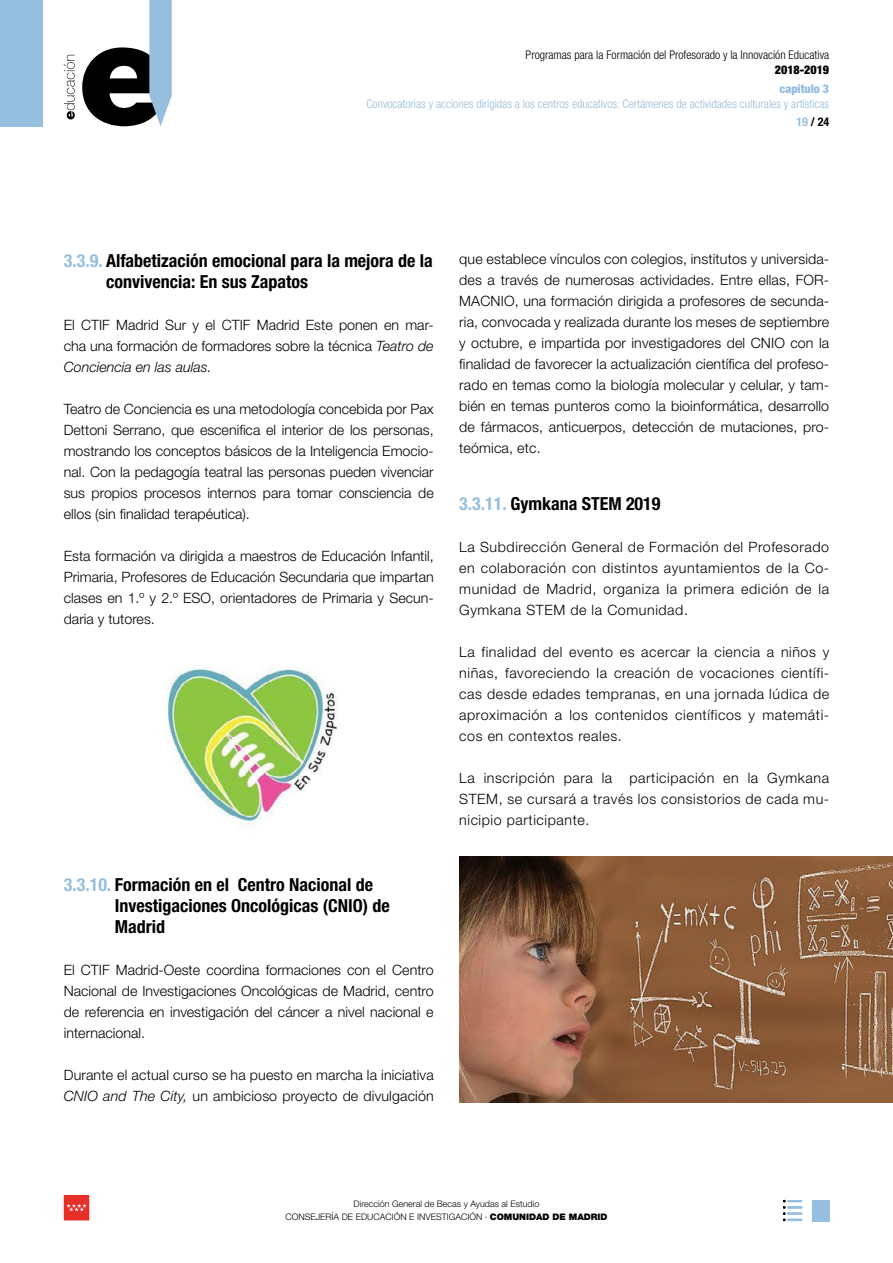
<style>
.page{position:relative;width:893px;height:1263px;background:#fff}
.page>*{position:absolute;margin:0;border:0;box-sizing:border-box;transform-origin:0 0}
.t1{font:700 condensed 18px/21px "Helvetica Neue LT Std";color:#000}
.t2{font:300 14.25px/21px "Helvetica Neue LT Std";letter-spacing:.01em;color:#000;text-align:justify}
.t3{font:300 condensed 12px "Helvetica Neue LT Std";color:#96bede}
.t4{font:300 condensed 12px "Helvetica Neue LT Std";color:#000}
.t5{font:900 condensed 12px "Helvetica Neue LT Std";color:#000}
.t6{font:900 condensed 12px "Helvetica Neue LT Std";color:#96bede}
.t7{font:700 condensed 12px "Helvetica Neue LT Std";color:#000}
.t8{font:300 9px/13.5px "Helvetica Neue LT Std";color:#000;text-align:center}
.s1{color:#96bede}
.s2{font-style:italic}
.s3{font-weight:900}
</style>
<div class="page">
<img style="left:460px;top:856px;width:433px;height:247px">
<img style="left:165px;top:667px;width:173px;height:160px">
<div style="left:64px;top:1195px;width:25px;height:25px;background:#e63027"></div>
<svg style="left:66px;top:1203px;width:21px;height:8px"></svg>
<div style="left:812px;top:1200px;width:17px;height:21px;background:#96bede"></div>
<svg style="left:783px;top:1200px;width:19px;height:21px"></svg>
<svg style="left:64px;top:55px;width:11px;height:64px"></svg>
<svg style="left:82px;top:0;width:90px;height:126px"></svg>
<div style="left:0;top:0;width:43px;height:126px;background:#96bede"></div>
<p class="t4" style="left:526px;top:48px;width:305px">Programas para la Formación del Profesorado y la Innovación Educativa</p>
<p class="t5" style="left:775px;top:62px;width:56px">2018-2019</p>
<p class="t6" style="left:780px;top:81px;width:51px">capítulo 3</p>
<p class="t3" style="left:366px;top:97px;width:464px">Convocatorias y acciones dirigidas a los centros educativos: Certámenes de actividades culturales y artísticas</p>
<p class="t7" style="left:796px;top:115px;width:34px"><span class="s1">19</span> / 24</p>
<p class="t1" style="left:106px;top:250px;width:328px;text-indent:-43px"><span class="s1">3.3.9.</span> Alfabetización emocional para la mejora de la convivencia: En sus Zapatos</p>
<p class="t2" style="left:64px;top:314px;width:371px">El CTIF Madrid Sur y el CTIF Madrid Este ponen en mar&shy;cha una formación de formadores sobre la técnica <span class="s2">Teatro de Conciencia en las aulas.</span></p>
<p class="t2" style="left:64px;top:398px;width:371px">Teatro de Conciencia es una metodología concebida por Pax Dettoni Serrano, que escenifica el interior de los personas, mostrando los conceptos básicos de la Inteligencia Emocio&shy;nal. Con la pedagogía teatral las personas pueden vivenciar sus propios procesos internos para tomar consciencia de ellos (sin finalidad terapéutica).</p>
<p class="t2" style="left:64px;top:545px;width:371px">Esta formación va dirigida a maestros de Educación Infantil, Primaria, Profesores de Educación Secundaria que impartan clases en 1.º y 2.º ESO, orientadores de Primaria y Secun&shy;daria y tutores.</p>
<p class="t1" style="left:115px;top:874px;width:276px;text-indent:-51px"><span class="s1">3.3.10.</span> Formación en el Centro Nacional de<br>Investigaciones Oncológicas (CNIO) de<br>Madrid</p>
<p class="t2" style="left:64px;top:959px;width:371px">El CTIF Madrid-Oeste coordina formaciones con el Centro Nacional de Investigaciones Oncológicas de Madrid, centro de referencia en investigación del cáncer a nivel nacional e internacional.</p>
<p class="t2" style="left:64px;top:1064px;width:371px">Durante el actual curso se ha puesto en marcha la iniciativa<br><span class="s2">CNIO and The City,</span> un ambicioso proyecto de divulgación</p>
<p class="t2" style="left:459px;top:248px;width:371px">que establece vínculos con colegios, institutos y universida&shy;des a través de numerosas actividades. Entre ellas, FOR-MACNIO, una formación dirigida a profesores de secunda&shy;ria, convocada y realizada durante los meses de septiembre y octubre, e impartida por investigadores del CNIO con la finalidad de favorecer la actualización científica del profeso&shy;rado en temas como la biología molecular y celular, y tam&shy;bién en temas punteros como la bioinformática, desarrollo de fármacos, anticuerpos, detección de mutaciones, pro&shy;teómica, etc.</p>
<p class="t1" style="left:459px;top:493px;width:203px"><span class="s1">3.3.11.</span> Gymkana STEM 2019</p>
<p class="t2" style="left:459px;top:536px;width:371px">La Subdirección General de Formación del Profesorado en colaboración con distintos ayuntamientos de la Co&shy;munidad de Madrid, organiza la primera edición de la Gymkana STEM de la Comunidad.</p>
<p class="t2" style="left:459px;top:641px;width:371px">La finalidad del evento es acercar la ciencia a niños y niñas, favoreciendo la creación de vocaciones científi&shy;cas desde edades tempranas, en una jornada lúdica de aproximación a los contenidos científicos y matemáti&shy;cos en contextos reales.</p>
<p class="t2" style="left:459px;top:767px;width:371px">La inscripción para la participación en la Gymkana STEM, se cursará a través los consistorios de cada mu&shy;nicipio participante.</p>
<p class="t8" style="left:285px;top:1197px;width:324px">Dirección General de Becas y Ayudas al Estudio<br>CONSEJERÍA DE EDUCACIÓN E INVESTIGACIÓN · <span class="s3">COMUNIDAD DE MADRID</span></p>
</div>
